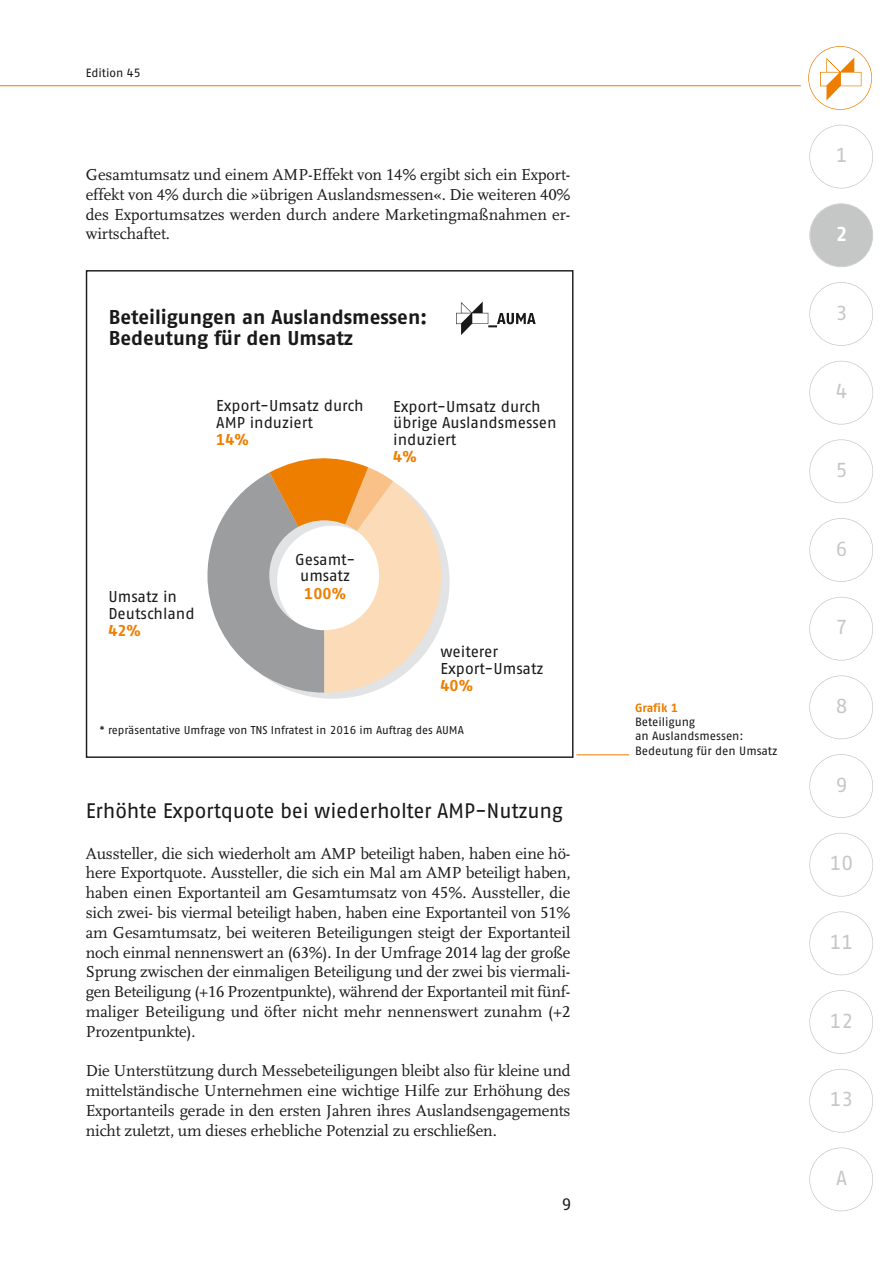
<style>
.page{position:relative;width:895px;height:1266px;background:#fff}
.page>*{position:absolute;margin:0;border:0;box-sizing:border-box;transform-origin:0 0}
.t1{font:21px "Fago No Regular Tf";letter-spacing:-.01em;color:#19181a}
.t2{font:20.25px "Fago No Regular Tf";color:#c5c6c6}
.t3{font:20.25px "Fago No Bold Tf";color:#fff}
.t4{font:19.95px/21.3px "Fago No Bold Tf";letter-spacing:-.005em;color:#19181a}
.t5{font:16.5px/19.8px "Scala LF";letter-spacing:-.005em;color:#19181a;text-align:justify}
.t6{font:16.5px "Fago No Regular Tf";color:#19181a}
.t7{font:15.75px/16.8px "Fago No Regular Tf";color:#19181a}
.t8{font:15.75px "Fago No Bold Tf";color:#ed7e00}
.t9{font:12px/14.4px "Fago No Regular Tf";color:#19181a}
.t10{font:12px "Fago No Bold Tf";color:#ed7e00}
.t11{font:11.4px "Fago No Regular Tf";letter-spacing:-.005em;color:#19181a}
</style>
<div class="page">
<div style="left:808px;top:46px;width:64px;height:64px;border:1px solid #ed7e00;border-radius:50%"></div>
<svg style="left:820px;top:57px;width:41px;height:43px"></svg>
<div style="left:809px;top:125px;width:64px;height:63px;border:1px solid #c5c6c6;border-radius:50%"></div>
<div style="left:810px;top:204px;width:63px;height:62px;background:#c5c6c6;border-radius:50%"></div>
<div style="left:809px;top:203px;width:64px;height:64px;border:1px solid #c5c6c6;border-radius:50%"></div>
<div style="left:809px;top:282px;width:64px;height:64px;border:1px solid #c5c6c6;border-radius:50%"></div>
<div style="left:809px;top:361px;width:64px;height:63px;border:1px solid #c5c6c6;border-radius:50%"></div>
<div style="left:809px;top:439px;width:64px;height:64px;border:1px solid #c5c6c6;border-radius:50%"></div>
<div style="left:809px;top:518px;width:64px;height:64px;border:1px solid #c5c6c6;border-radius:50%"></div>
<div style="left:809px;top:597px;width:64px;height:63px;border:1px solid #c5c6c6;border-radius:50%"></div>
<div style="left:809px;top:675px;width:64px;height:64px;border:1px solid #c5c6c6;border-radius:50%"></div>
<div style="left:809px;top:754px;width:64px;height:64px;border:1px solid #c5c6c6;border-radius:50%"></div>
<div style="left:809px;top:833px;width:64px;height:63px;border:1px solid #c5c6c6;border-radius:50%"></div>
<div style="left:809px;top:911px;width:64px;height:64px;border:1px solid #c5c6c6;border-radius:50%"></div>
<div style="left:809px;top:990px;width:64px;height:64px;border:1px solid #c5c6c6;border-radius:50%"></div>
<div style="left:809px;top:1069px;width:64px;height:63px;border:1px solid #c5c6c6;border-radius:50%"></div>
<div style="left:809px;top:1147px;width:64px;height:64px;border:1px solid #c5c6c6;border-radius:50%"></div>
<hr style="left:0;top:85px;width:801px;height:1px;background:#ed7e00">
<svg style="left:294px;top:692px;width:77px;height:7px"></svg>
<svg style="left:456px;top:302px;width:80px;height:33px"></svg>
<svg style="left:207px;top:458px;width:243px;height:234px"></svg>
<hr style="left:577px;top:754px;width:52px;height:1px;background:#ed7e00">
<p class="t9" style="left:86px;top:67px;width:56px">Edition 45</p>
<p class="t5" style="left:86px;top:166px;width:486px">Gesamtumsatz und einem AMP-Effekt von 14% ergibt sich ein Export&shy;effekt von 4% durch die »übrigen Auslandsmessen«. Die weiteren 40% des Exportumsatzes werden durch andere Marketingmaßnahmen er&shy;wirtschaftet.</p>
<p class="t4" style="left:109px;top:308px;width:320px">Beteiligungen an Auslandsmessen:<br>Bedeutung für den Umsatz</p>
<p class="t7" style="left:216px;top:399px;width:149px">Export-Umsatz durch<br>AMP induziert</p>
<p class="t8" style="left:216px;top:432px;width:34px">14%</p>
<p class="t7" style="left:393px;top:399px;width:165px">Export-Umsatz durch übrige Auslandsmessen induziert</p>
<p class="t8" style="left:393px;top:449px;width:25px">4%</p>
<p class="t7" style="left:108px;top:590px;width:88px">Umsatz in<br>Deutschland</p>
<p class="t8" style="left:108px;top:623px;width:34px">42%</p>
<p class="t7" style="left:295px;top:552px;width:62px;text-align:center">Gesamt&shy;umsatz</p>
<p class="t8" style="left:304px;top:586px;width:43px">100%</p>
<p class="t7" style="left:440px;top:645px;width:105px">weiterer<br>Export-Umsatz</p>
<p class="t8" style="left:440px;top:678px;width:34px">40%</p>
<p class="t11" style="left:100px;top:725px;width:366px">* repräsentative Umfrage von TNS Infratest in 2016 im Auftrag des AUMA</p>
<p class="t1" style="left:86px;top:803px;width:479px">Erhöhte Exportquote bei wiederholter AMP-Nutzung</p>
<p class="t5" style="left:86px;top:845px;width:486px">Aussteller, die sich wiederholt am AMP beteiligt haben, haben eine hö&shy;here Exportquote. Aussteller, die sich ein Mal am AMP beteiligt haben, haben einen Exportanteil am Gesamtumsatz von 45%. Aussteller, die sich zwei- bis viermal beteiligt haben, haben eine Exportanteil von 51% am Gesamtumsatz, bei weiteren Beteiligungen steigt der Exportanteil noch einmal nennenswert an (63%). In der Umfrage 2014 lag der große Sprung zwischen der einmaligen Beteiligung und der zwei bis viermali&shy;gen Beteiligung (+16 Prozentpunkte), während der Exportanteil mit fünf&shy;maliger Beteiligung und öfter nicht mehr nennenswert zunahm (+2<br>Prozentpunkte).</p>
<p class="t5" style="left:86px;top:1062px;width:486px">Die Unterstützung durch Messebeteiligungen bleibt also für kleine und mittelständische Unternehmen eine wichtige Hilfe zur Erhöhung des Exportanteils gerade in den ersten Jahren ihres Auslandsengagements nicht zuletzt, um dieses erhebliche Potenzial zu erschließen.</p>
<p class="t6" style="left:562px;top:1198px;width:11px">9</p>
<p class="t10" style="left:635px;top:703px;width:44px">Grafik 1</p>
<p class="t9" style="left:635px;top:716px;width:144px">Beteiligung<br>an Auslandsmessen:<br>Bedeutung für den Umsatz</p>
<p class="t2" style="left:836px;top:148px;width:13px">1</p>
<p class="t3" style="left:836px;top:226px;width:13px">2</p>
<p class="t2" style="left:836px;top:305px;width:13px">3</p>
<p class="t2" style="left:836px;top:384px;width:13px">4</p>
<p class="t2" style="left:836px;top:462px;width:13px">5</p>
<p class="t2" style="left:836px;top:541px;width:13px">6</p>
<p class="t2" style="left:836px;top:620px;width:13px">7</p>
<p class="t2" style="left:836px;top:698px;width:13px">8</p>
<p class="t2" style="left:836px;top:777px;width:13px">9</p>
<p class="t2" style="left:830px;top:856px;width:25px">10</p>
<p class="t2" style="left:830px;top:934px;width:25px">11</p>
<p class="t2" style="left:830px;top:1013px;width:25px">12</p>
<p class="t2" style="left:830px;top:1092px;width:25px">13</p>
<p class="t2" style="left:836px;top:1170px;width:12px">A</p>
</div>
